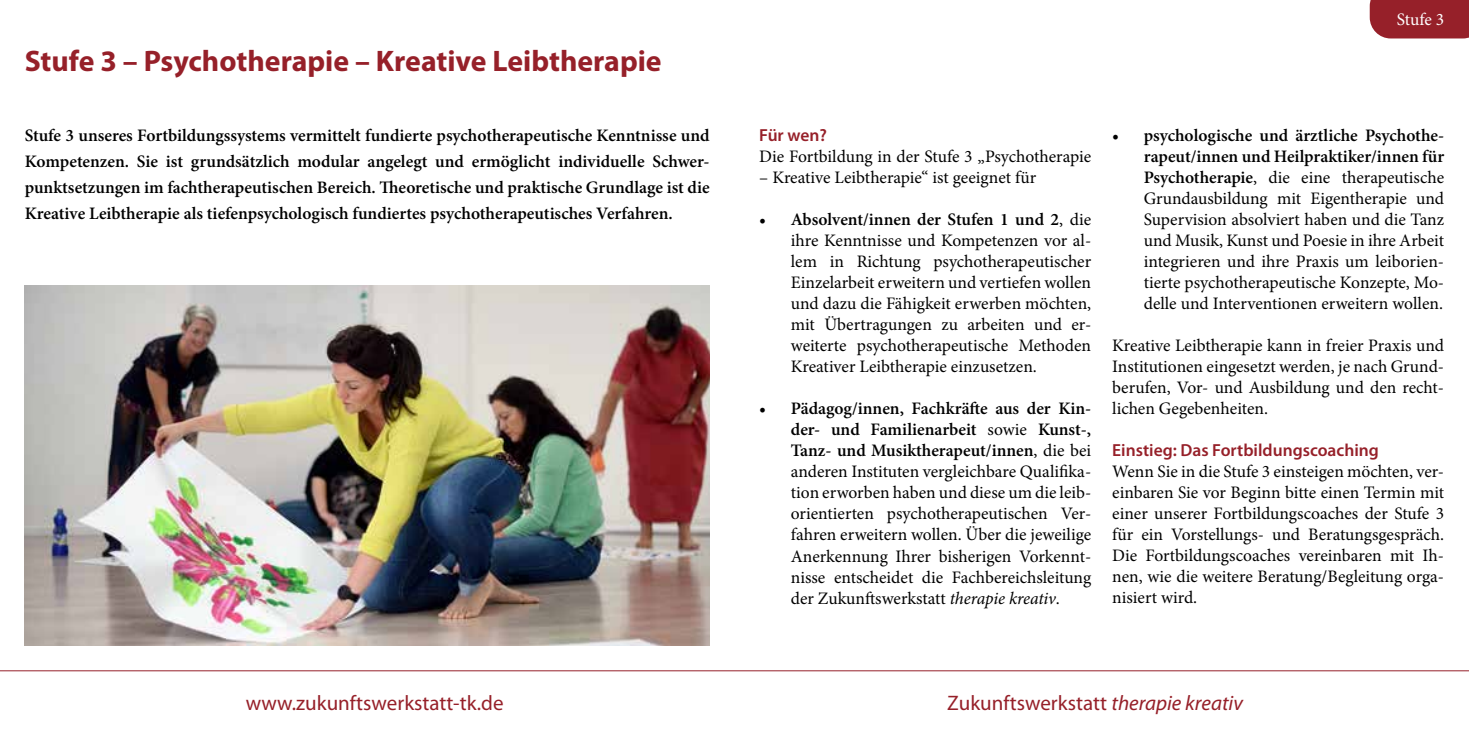
<style>
.page{position:relative;width:1469px;height:735px;background:#fff}
.page>*{position:absolute;margin:0;border:0;box-sizing:border-box;transform-origin:0 0}
.t1{font:700 29.75px "Myriad Pro";color:#962029}
.t2{font:21px "Myriad Pro";color:#962029}
.t3{font:17.5px/21px "Minion Pro";color:#000;text-align:justify}
.t4{font:600 17.5px/26.2px "Minion Pro";color:#000;text-align:justify}
.t5{font:600 17.5px "Myriad Pro";color:#962029}
.t6{font:17.5px "Minion Pro";letter-spacing:-.01em;color:#fff}
.s1{font-weight:600}
.s2{font-style:italic}
</style>
<div class="page">
<hr style="left:0;top:670px;width:1468px;height:1px;background:#962029">
<div style="left:1369px;top:0;width:99px;height:38px;background:#962029"></div>
<img style="left:25px;top:285px;width:684px;height:359px">
<h1 class="t1" style="left:25px;top:42px;width:638px">Stufe 3 – Psychotherapie – Kreative Leibtherapie</h1>
<p class="t4" style="left:25px;top:122px;width:686px">Stufe 3 unseres Fortbildungssystems vermittelt fundierte psychotherapeutische Kenntnisse und Kompetenzen. Sie ist grundsätzlich modular angelegt und ermöglicht individuelle Schwer&shy;punktsetzungen im fachtherapeutischen Bereich. Theoretische und praktische Grundlage ist die Kreative Leibtherapie als tiefenpsychologisch fundiertes psychotherapeutisches Verfahren.</p>
<p class="t6" style="left:1396px;top:8px;width:49px">Stufe 3</p>
<p class="t5" style="left:759px;top:124px;width:69px">Für wen?</p>
<p class="t3" style="left:759px;top:146px;width:333px">Die Fortbildung in der Stufe 3 „Psychotherapie</p>
<p class="t3" style="left:759px;top:167px;width:278px">– Kreative Leibtherapie“ ist geeignet für</p>
<p class="t3" style="left:790px;top:209px;width:302px;text-indent:-32px"><span class="s1">• Absolvent/innen der Stufen 1 und 2</span>, die ihre Kenntnisse und Kompetenzen vor al&shy;lem in Richtung psychotherapeutischer Einzelarbeit erweitern und vertiefen wollen und dazu die Fähigkeit erwerben möchten, mit Übertragungen zu arbeiten und er&shy;weiterte psychotherapeutische Methoden Kreativer Leibtherapie einzusetzen.</p>
<p class="t3" style="left:790px;top:398px;width:302px;text-indent:-32px"><span class="s1">• Pädagog/innen, Fachkräfte aus der Kin&shy;der- und Familienarbeit</span> sowie <span class="s1">Kunst-, Tanz- und Musiktherapeut/innen</span>, die bei anderen Instituten vergleichbare Qualifika&shy;tion erworben haben und diese um die leib&shy;orientierten psychotherapeutischen Ver&shy;fahren erweitern wollen. Über die jeweilige Anerkennung Ihrer bisherigen Vorkennt&shy;nisse entscheidet die Fachbereichsleitung der Zukunftswerkstatt <span class="s2">therapie kreativ</span>.</p>
<p class="t3" style="left:1143px;top:124px;width:302px;text-indent:-32px"><span class="s1">• psychologische und ärztliche Psychothe&shy;rapeut/innen und Heilpraktiker/innen für Psychotherapie</span>, die eine therapeutische Grundausbildung mit Eigentherapie und Supervision absolviert haben und die Tanz und Musik, Kunst und Poesie in ihre Arbeit integrieren und ihre Praxis um leiborien&shy;tierte psychotherapeutische Konzepte, Mo&shy;delle und Interventionen erweitern wollen.</p>
<p class="t3" style="left:1112px;top:334px;width:333px">Kreative Leibtherapie kann in freier Praxis und Institutionen eingesetzt werden, je nach Grund&shy;berufen, Vor- und Ausbildung und den recht&shy;lichen Gegebenheiten.</p>
<p class="t5" style="left:1112px;top:438px;width:268px">Einstieg: Das Fortbildungscoaching</p>
<p class="t3" style="left:1112px;top:460px;width:333px">Wenn Sie in die Stufe 3 einsteigen möchten, ver&shy;einbaren Sie vor Beginn bitte einen Termin mit einer unserer Fortbildungscoaches der Stufe 3 für ein Vorstellungs- und Beratungsgespräch.<br>Die Fortbildungscoaches vereinbaren mit Ih&shy;nen, wie die weitere Beratung/Begleitung orga&shy;nisiert wird.</p>
<p class="t2" style="left:246px;top:689px;width:259px">www.zukunftswerkstatt-tk.de</p>
<p class="t2" style="left:947px;top:689px;width:297px">Zukunftswerkstatt <span class="s2">therapie kreativ</span></p>
</div>
